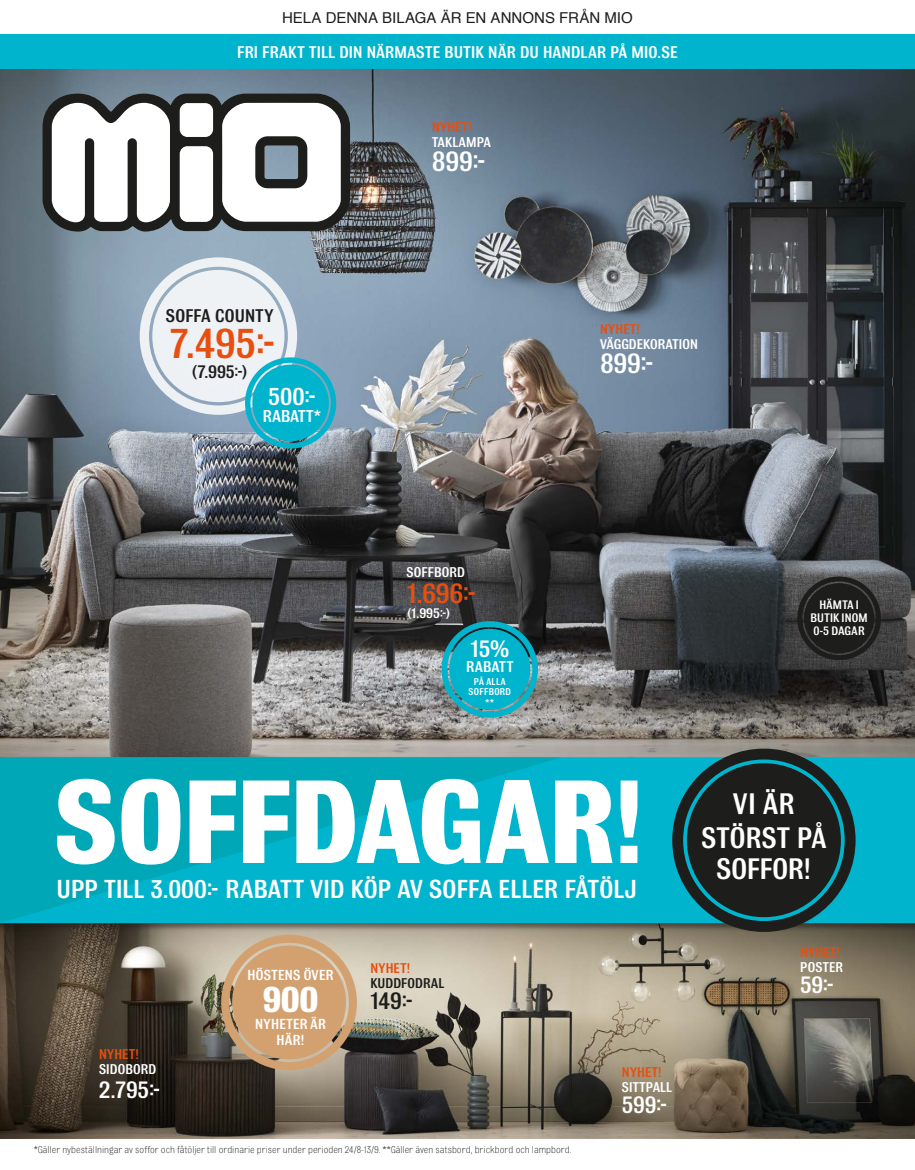
<style>
.page{position:relative;width:915px;height:1170px;background:#fff}
.page>*{position:absolute;margin:0;border:0;box-sizing:border-box;transform-origin:0 0}
.t1{font:700 125.55px "Bulldog Mio";letter-spacing:-.01em;color:#fff}
.t2{font:500 45px "Bulldog Mio";color:#e84e0f}
.t3{font:700 38.55px "Bulldog Mio";color:#fff}
.t4{font:500 31.5px/33.5px "Bulldog Mio";letter-spacing:.01em;color:#fff;text-align:center}
.t5{font:500 30px "Bulldog Mio";letter-spacing:-.015em;color:#fff}
.t6{font:500 30px "Bulldog Mio";color:#e84e0f}
.t7{font:500 27.6px "Bulldog Mio";letter-spacing:.01em;color:#fff}
.t8{font:500 26.25px "Bulldog Mio";color:#fff}
.t9{font:500 25.5px "Bulldog Mio";letter-spacing:-.02em;color:#fff}
.t10{font:500 25.5px "Bulldog Mio";color:#1d1d1b}
.t11{font:500 19.5px "Bulldog Mio";letter-spacing:.01em;color:#1d1d1b}
.t12{font:500 18.15px "Bulldog Mio";letter-spacing:.01em;color:#fff}
.t13{font:500 18px "Bulldog Mio";letter-spacing:.015em;color:#fff}
.t14{font:500 16.5px "Bulldog Mio";letter-spacing:.025em;color:#fff}
.t15{font:500 15.45px/15.5px "Bulldog Mio";letter-spacing:.025em;color:#fff;text-align:center}
.t16{font:500 15px/15px "Bulldog Mio";letter-spacing:.01em;color:#fff}
.t17{font:15px "Helvetica";color:#1d1d1b}
.t18{font:500 15px/15px "Bulldog Mio";letter-spacing:.01em;color:#1d1d1b}
.t19{font:500 15px/15px "Bulldog Mio";letter-spacing:.015em;color:#e84e0f}
.t20{font:500 13.05px/13px "Bulldog Mio";letter-spacing:.015em;color:#fff;text-align:center}
.t21{font:300 10.5px "Bulldog Mio";letter-spacing:.015em;color:#1d1d1b}
.t22{font:500 10.5px/10.5px "Bulldog Mio";letter-spacing:.03em;color:#fff;text-align:center}
.s1{color:#e84e0f}
.s2{color:#fff}
</style>
<div class="page">
<img style="left:0;top:931px;width:914px;height:206px">
<img style="left:0;top:68px;width:914px;height:688px">
<div style="left:0;top:34px;width:914px;height:34px;background:#00b4cd"></div>
<svg style="left:43px;top:94px;width:307px;height:137px"></svg>
<svg style="left:221px;top:934px;width:136px;height:136px;background:#b2997d"></svg>
<div style="left:232px;top:945px;width:114px;height:114px;background:#d3a170;border-radius:50%"></div>
<div style="left:0;top:756px;width:914px;height:175px;background:#1d1d1b;opacity:.5"></div>
<div style="left:561px;top:757px;width:353px;height:166px;background:#00b4cd"></div>
<svg style="left:672px;top:748px;width:183px;height:183px;background:#1e6d76"></svg>
<div style="left:686px;top:763px;width:154px;height:154px;background:#1d1d1b;border-radius:50%"></div>
<svg style="left:0;top:757px;width:561px;height:166px;background:#00adc1"></svg>
<svg style="left:140px;top:257px;width:196px;height:191px;background:#bbcdd8"></svg>
<div style="left:252px;top:364px;width:77px;height:77px;background:#00b4cd;border-radius:50%"></div>
<svg style="left:797px;top:576px;width:83px;height:84px;background:#363636"></svg>
<div style="left:803px;top:583px;width:70px;height:70px;background:#1d1d1b;border-radius:50%"></div>
<svg style="left:441px;top:621px;width:96px;height:96px;background:#39838c"></svg>
<div style="left:449px;top:628px;width:81px;height:81px;background:#00b4cd;border-radius:50%"></div>
<p class="t17" style="left:282px;top:6px;width:352px">HELA DENNA BILAGA ÄR EN ANNONS FRÅN MIO</p>
<p class="t13" style="left:237px;top:43px;width:442px">FRI FRAKT TILL DIN NÄRMASTE BUTIK NÄR DU HANDLAR PÅ MIO.SE</p>
<p class="t11" style="left:166px;top:306px;width:109px">SOFFA COUNTY</p>
<p class="t2" style="left:169px;top:321px;width:109px">7.495·</p>
<p class="t11" style="left:191px;top:361px;width:59px">(7.995·)</p>
<p class="t8" style="left:268px;top:383px;width:50px">500·</p>
<p class="t12" style="left:263px;top:406px;width:59px">RABATT*</p>
<p class="t16" style="left:432px;top:119px;width:60px"><span class="s1">NYHET!<br></span>TAKLAMPA</p>
<p class="t5" style="left:432px;top:146px;width:56px">899·</p>
<p class="t16" style="left:406px;top:564px;width:60px">SOFFBORD</p>
<p class="t6" style="left:406px;top:577px;width:72px">1.696·</p>
<p class="t16" style="left:406px;top:605px;width:46px">(1.995·)</p>
<p class="t9" style="left:470px;top:636px;width:41px">15%</p>
<p class="t14" style="left:466px;top:658px;width:49px">RABATT</p>
<p class="t22" style="left:468px;top:676px;width:44px">PÅ ALLA<br>SOFFBORD **</p>
<p class="t16" style="left:600px;top:321px;width:99px"><span class="s1">NYHET!<br></span>VÄGGDEKORATION</p>
<p class="t5" style="left:600px;top:348px;width:56px">899·</p>
<p class="t20" style="left:810px;top:598px;width:58px">HÄMTA I<br>BUTIK INOM<br>0-5 DAGAR</p>
<p class="t1" style="left:54px;top:753px;width:593px">SOFFDAGAR!</p>
<p class="t7" style="left:57px;top:875px;width:581px">UPP TILL 3.000· RABATT VID KÖP AV SOFFA ELLER FÅTÖLJ</p>
<p class="t16" style="left:99px;top:1046px;width:59px"><span class="s1">NYHET!<br></span>SIDOBORD</p>
<p class="t9" style="left:99px;top:1076px;width:63px">2.795·</p>
<p class="t15" style="left:247px;top:966px;width:88px">HÖSTENS ÖVER</p>
<p class="t3" style="left:263px;top:978px;width:57px">900</p>
<p class="t15" style="left:255px;top:1016px;width:72px">NYHETER ÄR<br>HÄR!</p>
<p class="t18" style="left:370px;top:960px;width:75px"><span class="s1">NYHET!<br></span>KUDDFODRAL</p>
<p class="t10" style="left:370px;top:987px;width:44px">149·</p>
<p class="t21" style="left:34px;top:1144px;width:539px">*Gäller nybeställningar av soffor och fåtöljer till ordinarie priser under perioden 24/8-13/9. **Gäller även satsbord, brickbord och lampbord.</p>
<p class="t16" style="left:621px;top:1064px;width:52px"><span class="s1">NYHET!<br></span>SITTPALL</p>
<p class="t9" style="left:621px;top:1091px;width:47px">599·</p>
<p class="t4" style="left:701px;top:787px;width:126px">VI ÄR<br>STÖRST PÅ</p>
<p class="t4" style="left:716px;top:852px;width:96px">SOFFOR!</p>
<p class="t19" style="left:799px;top:944px;width:44px">NYHET!<br><span class="s2">POSTER</span></p>
<p class="t9" style="left:799px;top:971px;width:36px">59·</p>
</div>
